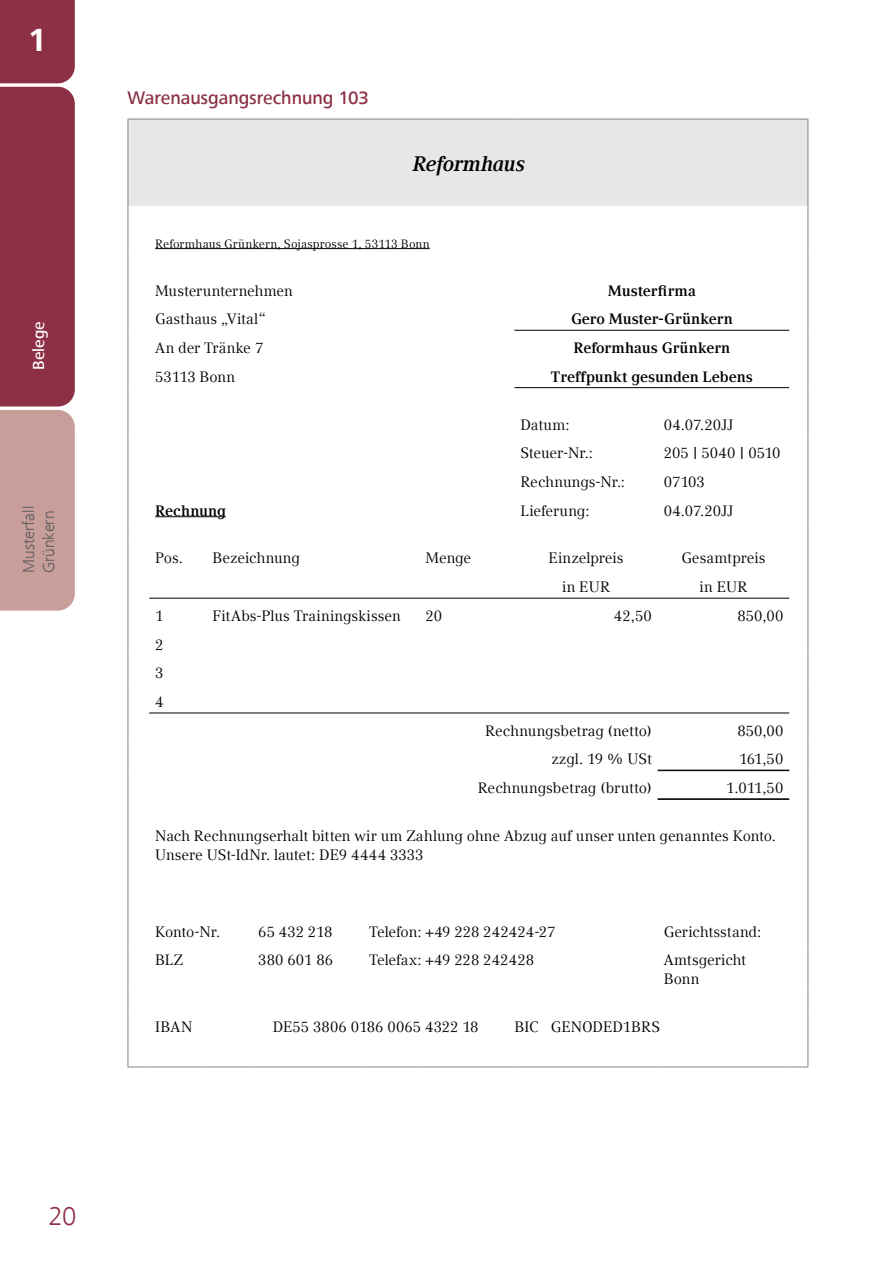
<style>
.page{position:relative;width:893px;height:1263px;background:#fff}
.page>*{position:absolute;margin:0;border:0;box-sizing:border-box;transform-origin:0 0}
.t1{font:700 33px "Frutiger Next Com";color:#fff}
.t2{font:300 27px "Frutiger Next Com";color:#8d2f45}
.t3{font:italic 700 21px "Compatil TDATEV";letter-spacing:-.01em;color:#000}
.Zwischenüberschrift{font:500 18.75px "Frutiger Next Com";letter-spacing:-.005em;color:#8d2f45}
.t4{font:300 16.5px/19.8px "Frutiger Next Com";color:#58595b}
.t5{font:500 16.5px "Frutiger Next Com";letter-spacing:.005em;color:#fff}
.t6{font:15px/19.2px "Compatil TDATEV";letter-spacing:.01em;color:#000}
.t7{font:700 15px "Compatil TDATEV";letter-spacing:.01em;color:#000}
.t8{font:12px "Compatil TDATEV";letter-spacing:.02em;color:#000}
</style>
<div class="page">
<svg style="left:0;top:0;width:75px;height:611px;background:#a25764"></svg>
<div style="left:129px;top:120px;width:678px;height:86px;background:#e6e7e8"></div>
<hr style="left:514px;top:330px;width:144px;height:1px;background:#000">
<hr style="left:658px;top:330px;width:131px;height:1px;background:#000">
<hr style="left:514px;top:387px;width:144px;height:1px;background:#000">
<hr style="left:658px;top:387px;width:131px;height:1px;background:#000">
<hr style="left:149px;top:598px;width:58px;height:1px;background:#000">
<hr style="left:207px;top:598px;width:45px;height:1px;background:#000">
<hr style="left:252px;top:598px;width:111px;height:1px;background:#000">
<hr style="left:363px;top:598px;width:57px;height:1px;background:#000">
<hr style="left:420px;top:598px;width:94px;height:1px;background:#000">
<hr style="left:514px;top:598px;width:144px;height:1px;background:#000">
<hr style="left:658px;top:598px;width:131px;height:1px;background:#000">
<hr style="left:149px;top:713px;width:58px;height:1px;background:#000">
<hr style="left:207px;top:713px;width:45px;height:1px;background:#000">
<hr style="left:252px;top:713px;width:111px;height:1px;background:#000">
<hr style="left:363px;top:713px;width:57px;height:1px;background:#000">
<hr style="left:420px;top:713px;width:94px;height:1px;background:#000">
<hr style="left:514px;top:713px;width:144px;height:1px;background:#000">
<hr style="left:658px;top:713px;width:131px;height:1px;background:#000">
<hr style="left:658px;top:770px;width:131px;height:1px;background:#000">
<hr style="left:658px;top:798px;width:131px;height:1px;background:#000">
<hr style="left:658px;top:799px;width:131px;height:1px;background:#000">
<hr style="left:128px;top:119px;width:1px;height:87px;background:#868385">
<svg style="left:128px;top:119px;width:21px;height:1px"></svg>
<hr style="left:149px;top:119px;width:58px;height:1px;background:#868385">
<hr style="left:207px;top:119px;width:45px;height:1px;background:#868385">
<hr style="left:252px;top:119px;width:111px;height:1px;background:#868385">
<hr style="left:363px;top:119px;width:57px;height:1px;background:#868385">
<hr style="left:420px;top:119px;width:94px;height:1px;background:#868385">
<hr style="left:514px;top:119px;width:144px;height:1px;background:#868385">
<hr style="left:658px;top:119px;width:131px;height:1px;background:#868385">
<svg style="left:789px;top:119px;width:18px;height:1px"></svg>
<hr style="left:807px;top:119px;width:1px;height:87px;background:#868385">
<svg style="left:128px;top:206px;width:1px;height:67px"></svg>
<svg style="left:807px;top:206px;width:1px;height:67px"></svg>
<hr style="left:128px;top:273px;width:1px;height:57px;background:#868385">
<hr style="left:128px;top:330px;width:1px;height:58px;background:#868385">
<hr style="left:807px;top:273px;width:1px;height:57px;background:#868385">
<hr style="left:807px;top:330px;width:1px;height:58px;background:#868385">
<svg style="left:128px;top:388px;width:1px;height:153px"></svg>
<svg style="left:807px;top:388px;width:1px;height:153px"></svg>
<hr style="left:128px;top:541px;width:1px;height:57px;background:#868385">
<hr style="left:807px;top:541px;width:1px;height:57px;background:#868385">
<svg style="left:128px;top:598px;width:1px;height:222px"></svg>
<svg style="left:807px;top:598px;width:1px;height:222px"></svg>
<hr style="left:128px;top:820px;width:1px;height:46px;background:#868385">
<hr style="left:807px;top:820px;width:1px;height:46px;background:#868385">
<svg style="left:128px;top:866px;width:1px;height:48px"></svg>
<svg style="left:807px;top:866px;width:1px;height:48px"></svg>
<hr style="left:128px;top:914px;width:1px;height:31px;background:#868385">
<hr style="left:807px;top:914px;width:1px;height:31px;background:#868385">
<hr style="left:128px;top:945px;width:1px;height:45px;background:#868385">
<hr style="left:807px;top:945px;width:1px;height:45px;background:#868385">
<svg style="left:128px;top:990px;width:1px;height:23px"></svg>
<svg style="left:807px;top:990px;width:1px;height:23px"></svg>
<hr style="left:128px;top:1013px;width:1px;height:53px;background:#868385">
<svg style="left:128px;top:1066px;width:21px;height:1px"></svg>
<hr style="left:149px;top:1066px;width:58px;height:1px;background:#868385">
<hr style="left:207px;top:1066px;width:45px;height:1px;background:#868385">
<hr style="left:252px;top:1066px;width:111px;height:1px;background:#868385">
<hr style="left:363px;top:1066px;width:57px;height:1px;background:#868385">
<hr style="left:420px;top:1066px;width:94px;height:1px;background:#868385">
<hr style="left:514px;top:1066px;width:144px;height:1px;background:#868385">
<hr style="left:658px;top:1066px;width:131px;height:1px;background:#868385">
<hr style="left:807px;top:1013px;width:1px;height:53px;background:#868385">
<svg style="left:789px;top:1066px;width:19px;height:1px"></svg>
<hr style="left:155px;top:248px;width:275px;height:1px;background:#000">
<hr style="left:155px;top:516px;width:71px;height:1px;background:#000">
<h1 class="t1" style="left:28px;top:21px;width:21px">1</h1>
<p class="t5" style="left:29px;top:370px;width:50px;rotate:-90deg">Belege</p>
<p class="t4" style="left:19px;top:573px;width:68px;rotate:-90deg">Musterfall<br>Grünkern</p>
<p class="Zwischenüberschrift" style="left:128px;top:87px;width:243px">Warenausgangsrechnung 103</p>
<p class="t3" style="left:413px;top:152px;width:114px">Reformhaus</p>
<p class="t8" style="left:155px;top:237px;width:276px">Reformhaus Grünkern, Sojasprosse 1, 53113 Bonn</p>
<p class="t6" style="left:155px;top:281px;width:139px">Musterunternehmen</p>
<p class="t6" style="left:155px;top:310px;width:112px">Gasthaus „Vital“</p>
<p class="t6" style="left:155px;top:338px;width:109px">An der Tränke 7</p>
<p class="t6" style="left:155px;top:367px;width:81px">53113 Bonn</p>
<p class="t7" style="left:608px;top:282px;width:89px">Musterfirma</p>
<p class="t7" style="left:571px;top:310px;width:163px">Gero Muster-Grünkern</p>
<p class="t7" style="left:573px;top:339px;width:158px">Reformhaus Grünkern</p>
<p class="t7" style="left:551px;top:368px;width:203px">Treffpunkt gesunden Lebens</p>
<p class="t6" style="left:520px;top:415px;width:51px">Datum:</p>
<p class="t6" style="left:664px;top:415px;width:71px">04.07.20JJ</p>
<p class="t6" style="left:520px;top:444px;width:74px">Steuer-Nr.:</p>
<p class="t6" style="left:664px;top:444px;width:118px">205 | 5040 | 0510</p>
<p class="t6" style="left:520px;top:472px;width:106px">Rechnungs-Nr.:</p>
<p class="t6" style="left:664px;top:472px;width:43px">07103</p>
<p class="t7" style="left:155px;top:502px;width:72px">Rechnung</p>
<p class="t6" style="left:520px;top:501px;width:71px">Lieferung:</p>
<p class="t6" style="left:664px;top:501px;width:71px">04.07.20JJ</p>
<p class="t6" style="left:155px;top:549px;width:29px">Pos.</p>
<p class="t6" style="left:213px;top:549px;width:89px">Bezeichnung</p>
<p class="t6" style="left:426px;top:549px;width:47px">Menge</p>
<p class="t6" style="left:549px;top:549px;width:76px">Einzelpreis</p>
<p class="t6" style="left:562px;top:577px;width:49px">in EUR</p>
<p class="t6" style="left:681px;top:549px;width:86px">Gesamtpreis</p>
<p class="t6" style="left:700px;top:577px;width:49px">in EUR</p>
<p class="t6" style="left:155px;top:606px;width:10px">1</p>
<p class="t6" style="left:213px;top:606px;width:189px">FitAbs-Plus Trainingskissen</p>
<p class="t6" style="left:426px;top:606px;width:18px">20</p>
<p class="t6" style="left:614px;top:606px;width:39px">42,50</p>
<p class="t6" style="left:737px;top:606px;width:47px">850,00</p>
<p class="t6" style="left:155px;top:635px;width:10px">2</p>
<p class="t6" style="left:155px;top:664px;width:10px">3</p>
<p class="t6" style="left:155px;top:692px;width:10px">4</p>
<p class="t6" style="left:485px;top:721px;width:168px">Rechnungsbetrag (netto)</p>
<p class="t6" style="left:737px;top:721px;width:47px">850,00</p>
<p class="t6" style="left:552px;top:750px;width:101px">zzgl. 19 % USt</p>
<p class="t6" style="left:739px;top:750px;width:46px">161,50</p>
<p class="t6" style="left:478px;top:778px;width:175px">Rechnungsbetrag (brutto)</p>
<p class="t6" style="left:726px;top:778px;width:58px">1.011,50</p>
<p class="t6" style="left:155px;top:826px;width:622px">Nach Rechnungserhalt bitten wir um Zahlung ohne Abzug auf unser unten genanntes Konto.<br>Unsere USt-IdNr. lautet: DE9 4444 3333</p>
<p class="t6" style="left:155px;top:922px;width:66px">Konto-Nr.</p>
<p class="t6" style="left:258px;top:922px;width:75px">65 432 218</p>
<p class="t6" style="left:369px;top:922px;width:188px">Telefon: +49 228 242424-27</p>
<p class="t6" style="left:664px;top:922px;width:99px">Gerichtsstand:</p>
<p class="t6" style="left:155px;top:951px;width:29px">BLZ</p>
<p class="t6" style="left:258px;top:951px;width:76px">380 601 86</p>
<p class="t6" style="left:369px;top:951px;width:166px">Telefax: +49 228 242428</p>
<p class="t6" style="left:664px;top:951px;width:84px">Amtsgericht<br>Bonn</p>
<p class="t6" style="left:155px;top:1018px;width:39px">IBAN</p>
<p class="t6" style="left:273px;top:1018px;width:207px">DE55 3806 0186 0065 4322 18</p>
<p class="t6" style="left:515px;top:1018px;width:147px">BIC GENODED1BRS</p>
<h2 class="t2" style="left:49px;top:1200px;width:29px">20</h2>
</div>
